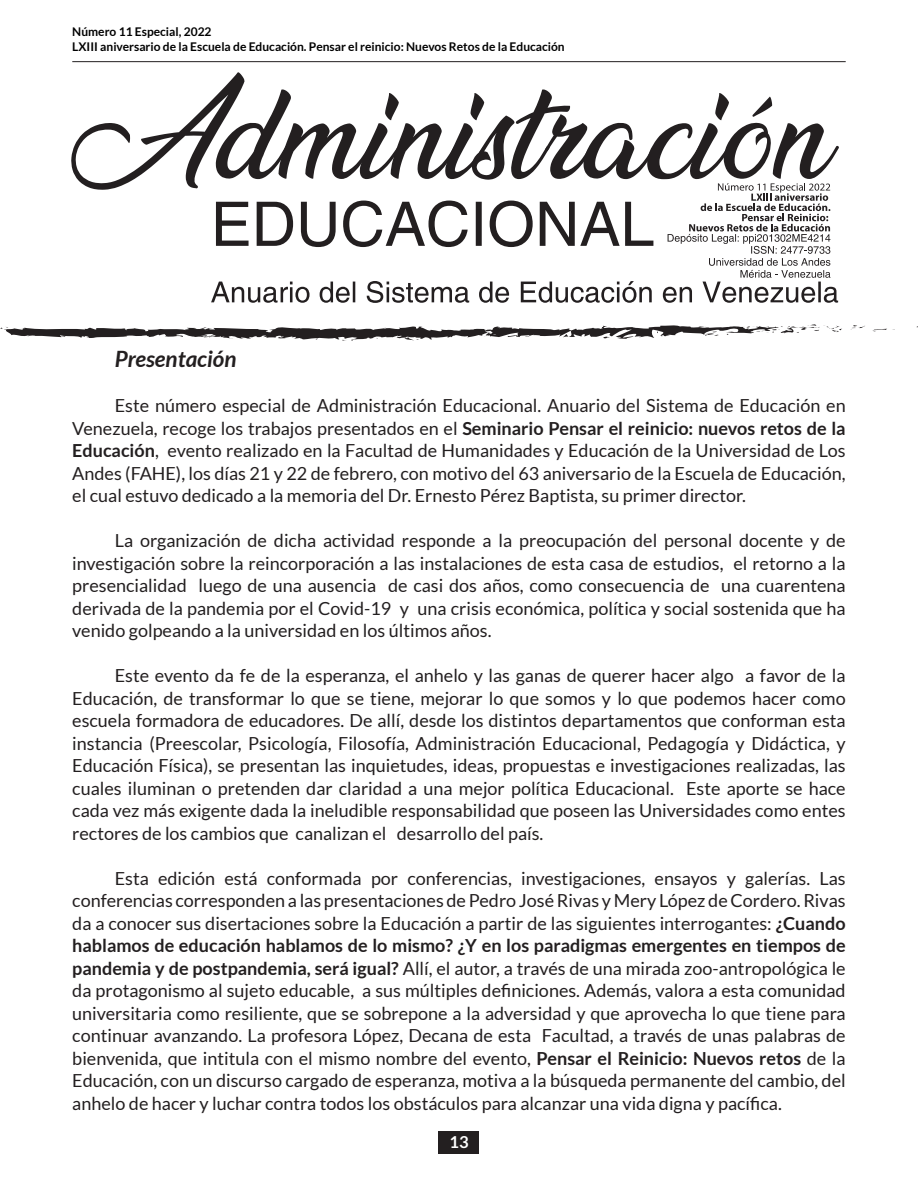
<style>
.page{position:relative;width:918px;height:1188px;background:#fff}
.page>*{position:absolute;margin:0;border:0;box-sizing:border-box;transform-origin:0 0}
.Sub_titulos2{font:italic 700 22.5px "Lato";color:#231f20}
.Cuerpo_de_texto{font:18px/22.5px "Lato";color:#231f20;text-align:justify}
.t1{font:700 16.5px "Lato";color:#fff}
.t2{font:700 12px/14.4px "Lato";color:#000001}
.s1{font-weight:700}
</style>
<div class="page">
<div style="left:439px;top:1131px;width:40px;height:23px;background:#231f20"></div>
<hr style="left:72px;top:61px;width:774px;height:1px;background:#231f20">
<svg style="left:850px;top:325px;width:45px;height:6px"></svg>
<svg style="left:0;top:324px;width:842px;height:17px"></svg>
<svg style="left:71px;top:72px;width:768px;height:231px"></svg>
<p class="t2" style="left:72px;top:25px;width:494px">Número 11 Especial, 2022<br>LXIII aniversario de la Escuela de Educación. Pensar el reinicio: Nuevos Retos de la Educación</p>
<p class="Sub_titulos2" style="left:115px;top:346px;width:123px">Presentación</p>
<p class="Cuerpo_de_texto" style="left:72px;top:394px;width:775px;text-indent:43px">Este número especial de Administración Educacional. Anuario del Sistema de Educación en Venezuela, recoge los trabajos presentados en el <span class="s1">Seminario Pensar el reinicio: nuevos retos de la Educación</span>, evento realizado en la Facultad de Humanidades y Educación de la Universidad de Los Andes (FAHE), los días 21 y 22 de febrero, con motivo del 63 aniversario de la Escuela de Educación, el cual estuvo dedicado a la memoria del Dr. Ernesto Pérez Baptista, su primer director.</p>
<p class="Cuerpo_de_texto" style="left:72px;top:529px;width:775px;text-indent:43px">La organización de dicha actividad responde a la preocupación del personal docente y de investigación sobre la reincorporación a las instalaciones de esta casa de estudios, el retorno a la presencialidad luego de una ausencia de casi dos años, como consecuencia de una cuarentena derivada de la pandemia por el Covid-19 y una crisis económica, política y social sostenida que ha venido golpeando a la universidad en los últimos años.</p>
<p class="Cuerpo_de_texto" style="left:72px;top:664px;width:775px;text-indent:43px">Este evento da fe de la esperanza, el anhelo y las ganas de querer hacer algo a favor de la Educación, de transformar lo que se tiene, mejorar lo que somos y lo que podemos hacer como escuela formadora de educadores. De allí, desde los distintos departamentos que conforman esta instancia (Preescolar, Psicología, Filosofía, Administración Educacional, Pedagogía y Didáctica, y Educación Física), se presentan las inquietudes, ideas, propuestas e investigaciones realizadas, las cuales iluminan o pretenden dar claridad a una mejor política Educacional. Este aporte se hace cada vez más exigente dada la ineludible responsabilidad que poseen las Universidades como entes rectores de los cambios que canalizan el desarrollo del país.</p>
<p class="Cuerpo_de_texto" style="left:72px;top:867px;width:775px;text-indent:43px">Esta edición está conformada por conferencias, investigaciones, ensayos y galerías. Las conferencias corresponden a las presentaciones de Pedro José Rivas y Mery López de Cordero. Rivas da a conocer sus disertaciones sobre la Educación a partir de las siguientes interrogantes: <span class="s1">¿Cuando hablamos de educación hablamos de lo mismo? ¿Y en los paradigmas emergentes en tiempos de pandemia y de postpandemia, será igual?</span> Allí, el autor, a través de una mirada zoo-antropológica le da protagonismo al sujeto educable, a sus múltiples definiciones. Además, valora a esta comunidad universitaria como resiliente, que se sobrepone a la adversidad y que aprovecha lo que tiene para continuar avanzando. La profesora López, Decana de esta Facultad, a través de unas palabras de bienvenida, que intitula con el mismo nombre del evento, <span class="s1">Pensar el Reinicio: Nuevos retos</span> de la Educación, con un discurso cargado de esperanza, motiva a la búsqueda permanente del cambio, del anhelo de hacer y luchar contra todos los obstáculos para alcanzar una vida digna y pacífica.</p>
<p class="t1" style="left:449px;top:1132px;width:21px">13</p>
</div>
